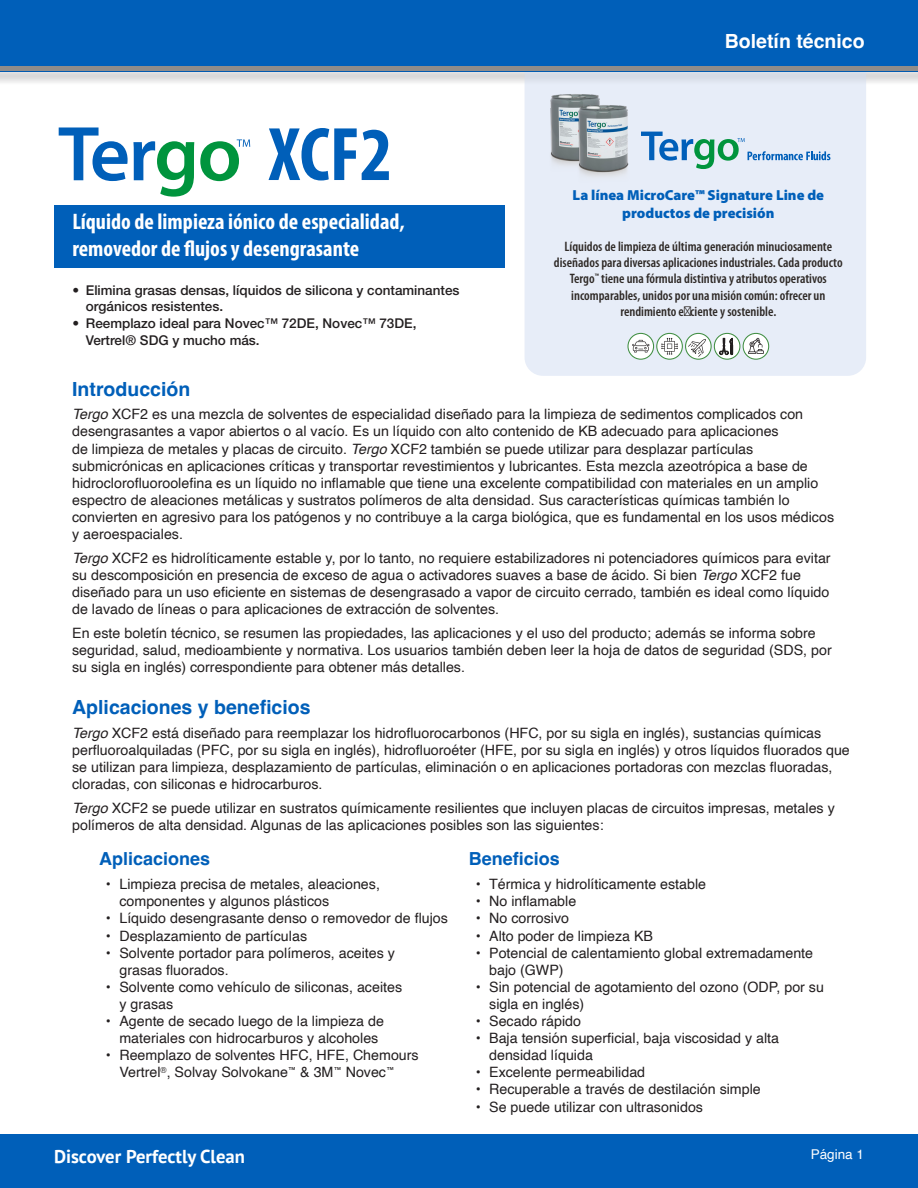
<style>
.page{position:relative;width:918px;height:1188px;background:#fff}
.page>*{position:absolute;margin:0;border:0;box-sizing:border-box;transform-origin:0 0}
.t1{font:700 condensed 76.5px "Myriad Pro";color:#005fb9}
.t2{font:700 condensed 22.5px/27px "Myriad Pro";color:#fff}
.t3{font:700 19.5px "Helvetica";color:#005fb9}
.t4{font:700 19.5px "Helvetica";color:#fff}
.t5{font:700 18.6px "PT Sans";color:#fff}
.t6{font:700 18px "Helvetica";color:#005fb9}
.t7{font:900 14.55px "Myriad Pro";color:#005fb9}
.t8{font:14.25px/17.1px "Helvetica";color:#231f20}
.t9{font:600 condensed 13.65px/16.5px "Myriad Pro";color:#2e2926;text-align:center}
.t10{font:500 13.5px/16.2px "Helvetica Neue";color:#231f20}
.t11{font:13.5px "Helvetica";color:#fff}
.s1{font-style:italic}
</style>
<div class="page">
<div style="left:0;top:1134px;width:918px;height:54px;background:#005fb9"></div>
<div style="left:525px;top:22px;width:341px;height:354px;background:#e7edf8;border-radius:18px"></div>
<div style="left:0;top:0;width:918px;height:71px;background:#005fb9"></div>
<svg style="left:641px;top:132px;width:189px;height:37px"></svg>
<svg style="left:743px;top:333px;width:26px;height:27px"></svg>
<div style="left:744px;top:334px;width:24px;height:25px;background:#fff;border-radius:50%"></div>
<svg style="left:748px;top:338px;width:16px;height:16px"></svg>
<svg style="left:656px;top:333px;width:27px;height:27px"></svg>
<svg style="left:657px;top:334px;width:25px;height:25px"></svg>
<svg style="left:661px;top:338px;width:17px;height:17px"></svg>
<svg style="left:714px;top:333px;width:26px;height:27px"></svg>
<div style="left:715px;top:334px;width:24px;height:25px;background:#fff;border-radius:50%"></div>
<svg style="left:719px;top:338px;width:14px;height:17px"></svg>
<svg style="left:685px;top:333px;width:27px;height:27px"></svg>
<div style="left:686px;top:334px;width:25px;height:25px;background:#fff;border-radius:50%"></div>
<svg style="left:688px;top:339px;width:18px;height:18px"></svg>
<svg style="left:627px;top:333px;width:27px;height:27px"></svg>
<div style="left:629px;top:334px;width:24px;height:25px;background:#fff;border-radius:50%"></div>
<svg style="left:632px;top:340px;width:17px;height:12px"></svg>
<div style="left:0;top:65px;width:918px;height:21px;background:#231f20;opacity:.19"></div>
<div style="left:0;top:66px;width:918px;height:5px;background:#908c8a"></div>
<img style="left:542px;top:76px;width:69px;height:90px">
<img style="left:570px;top:87px;width:59px;height:90px">
<svg style="left:59px;top:127px;width:135px;height:70px"></svg>
<svg style="left:200px;top:139px;width:50px;height:42px"></svg>
<div style="left:54px;top:205px;width:450px;height:63px;background:#005fb9"></div>
<p class="t1" style="left:269px;top:107px;width:125px">XCF2</p>
<p class="t2" style="left:72px;top:208px;width:334px">Líquido de limpieza iónico de especialidad, removedor de flujos y desengrasante</p>
<p class="t10" style="left:86px;top:281px;width:375px;text-indent:-14px">• Elimina grasas densas, líquidos de silicona y contaminantes orgánicos resistentes.</p>
<p class="t10" style="left:86px;top:315px;width:332px;text-indent:-14px">• Reemplazo ideal para Novec™ 72DE, Novec™ 73DE,<br>Vertrel® SDG y mucho más.</p>
<p class="t4" style="left:725px;top:30px;width:141px">Boletín técnico</p>
<p class="t7" style="left:573px;top:186px;width:253px">La línea MicroCare™ Signature Line de</p>
<p class="t7" style="left:622px;top:203px;width:154px">productos de precisión</p>
<p class="t9" style="left:554px;top:238px;width:290px">Líquidos de limpieza de última generación minuciosamente diseñados para diversas aplicaciones industriales. Cada producto Tergo<sup>™</sup> tiene una fórmula distintiva y atributos operativos incomparables, unidos por una misión común: ofrecer un rendimiento eficiente y sostenible.</p>
<p class="t3" style="left:72px;top:377px;width:120px">Introducción</p>
<p class="t8" style="left:72px;top:406px;width:763px"><span class="s1">Tergo</span> XCF2 es una mezcla de solventes de especialidad diseñado para la limpieza de sedimentos complicados con desengrasantes a vapor abiertos o al vacío. Es un líquido con alto contenido de KB adecuado para aplicaciones<br>de limpieza de metales y placas de circuito. <span class="s1">Tergo</span> XCF2 también se puede utilizar para desplazar partículas submicrónicas en aplicaciones críticas y transportar revestimientos y lubricantes. Esta mezcla azeotrópica a base de hidroclorofluoroolefina es un líquido no inflamable que tiene una excelente compatibilidad con materiales en un amplio espectro de aleaciones metálicas y sustratos polímeros de alta densidad. Sus características químicas también lo convierten en agresivo para los patógenos y no contribuye a la carga biológica, que es fundamental en los usos médicos y aeroespaciales.</p>
<p class="t8" style="left:72px;top:550px;width:760px"><span class="s1">Tergo</span> XCF2 es hidrolíticamente estable y, por lo tanto, no requiere estabilizadores ni potenciadores químicos para evitar su descomposición en presencia de exceso de agua o activadores suaves a base de ácido. Si bien <span class="s1">Tergo</span> XCF2 fue diseñado para un uso eficiente en sistemas de desengrasado a vapor de circuito cerrado, también es ideal como líquido de lavado de líneas o para aplicaciones de extracción de solventes.</p>
<p class="t8" style="left:72px;top:625px;width:761px">En este boletín técnico, se resumen las propiedades, las aplicaciones y el uso del producto; además se informa sobre seguridad, salud, medioambiente y normativa. Los usuarios también deben leer la hoja de datos de seguridad (SDS, por su sigla en inglés) correspondiente para obtener más detalles.</p>
<p class="t3" style="left:72px;top:695px;width:240px">Aplicaciones y beneficios</p>
<p class="t8" style="left:72px;top:725px;width:779px"><span class="s1">Tergo</span> XCF2 está diseñado para reemplazar los hidrofluorocarbonos (HFC, por su sigla en inglés), sustancias químicas perfluoroalquiladas (PFC, por su sigla en inglés), hidrofluoroéter (HFE, por su sigla en inglés) y otros líquidos fluorados que se utilizan para limpieza, desplazamiento de partículas, eliminación o en aplicaciones portadoras con mezclas fluoradas, cloradas, con siliconas e hidrocarburos.</p>
<p class="t8" style="left:72px;top:800px;width:764px"><span class="s1">Tergo</span> XCF2 se puede utilizar en sustratos químicamente resilientes que incluyen placas de circuitos impresas, metales y polímeros de alta densidad. Algunas de las aplicaciones posibles son las siguientes:</p>
<p class="t6" style="left:99px;top:848px;width:113px">Aplicaciones</p>
<p class="t8" style="left:119px;top:876px;width:262px;text-indent:-14px">• Limpieza precisa de metales, aleaciones, componentes y algunos plásticos</p>
<p class="t8" style="left:106px;top:910px;width:344px">• Líquido desengrasante denso o removedor de flujos</p>
<p class="t8" style="left:106px;top:927px;width:203px">• Desplazamiento de partículas</p>
<p class="t8" style="left:119px;top:945px;width:277px;text-indent:-14px">• Solvente portador para polímeros, aceites y grasas fluorados.</p>
<p class="t8" style="left:119px;top:979px;width:284px;text-indent:-14px">• Solvente como vehículo de siliconas, aceites y grasas</p>
<p class="t8" style="left:106px;top:1013px;width:280px;text-align:center">• Agente de secado luego de la limpieza de materiales con hidrocarburos y alcoholes</p>
<p class="t8" style="left:119px;top:1047px;width:301px;text-indent:-14px">• Reemplazo de solventes HFC, HFE, Chemours<br>Vertrel<sup>®</sup>, Solvay Solvokane<sup>™</sup> &amp; 3M<sup>™</sup> Novec<sup>™</sup></p>
<p class="t6" style="left:469px;top:848px;width:93px">Beneficios</p>
<p class="t8" style="left:476px;top:876px;width:232px">• Térmica y hidrolíticamente estable</p>
<p class="t8" style="left:476px;top:893px;width:102px">• No inflamable</p>
<p class="t8" style="left:476px;top:910px;width:95px">• No corrosivo</p>
<p class="t8" style="left:476px;top:927px;width:179px">• Alto poder de limpieza KB</p>
<p class="t8" style="left:489px;top:945px;width:325px;text-indent:-14px">• Potencial de calentamiento global extremadamente bajo (GWP)</p>
<p class="t8" style="left:489px;top:979px;width:336px;text-indent:-14px">• Sin potencial de agotamiento del ozono (ODP, por su sigla en inglés)</p>
<p class="t8" style="left:476px;top:1013px;width:107px">• Secado rápido</p>
<p class="t8" style="left:489px;top:1030px;width:291px;text-indent:-14px">• Baja tensión superficial, baja viscosidad y alta densidad líquida</p>
<p class="t8" style="left:476px;top:1064px;width:171px">• Excelente permeabilidad</p>
<p class="t8" style="left:476px;top:1081px;width:287px">• Recuperable a través de destilación simple</p>
<p class="t8" style="left:476px;top:1098px;width:229px">• Se puede utilizar con ultrasonidos</p>
<h3 class="t5" style="left:54px;top:1144px;width:193px">Discover Perfectly Clean</h3>
<p class="t11" style="left:811px;top:1144px;width:55px">Página 1</p>
</div>
